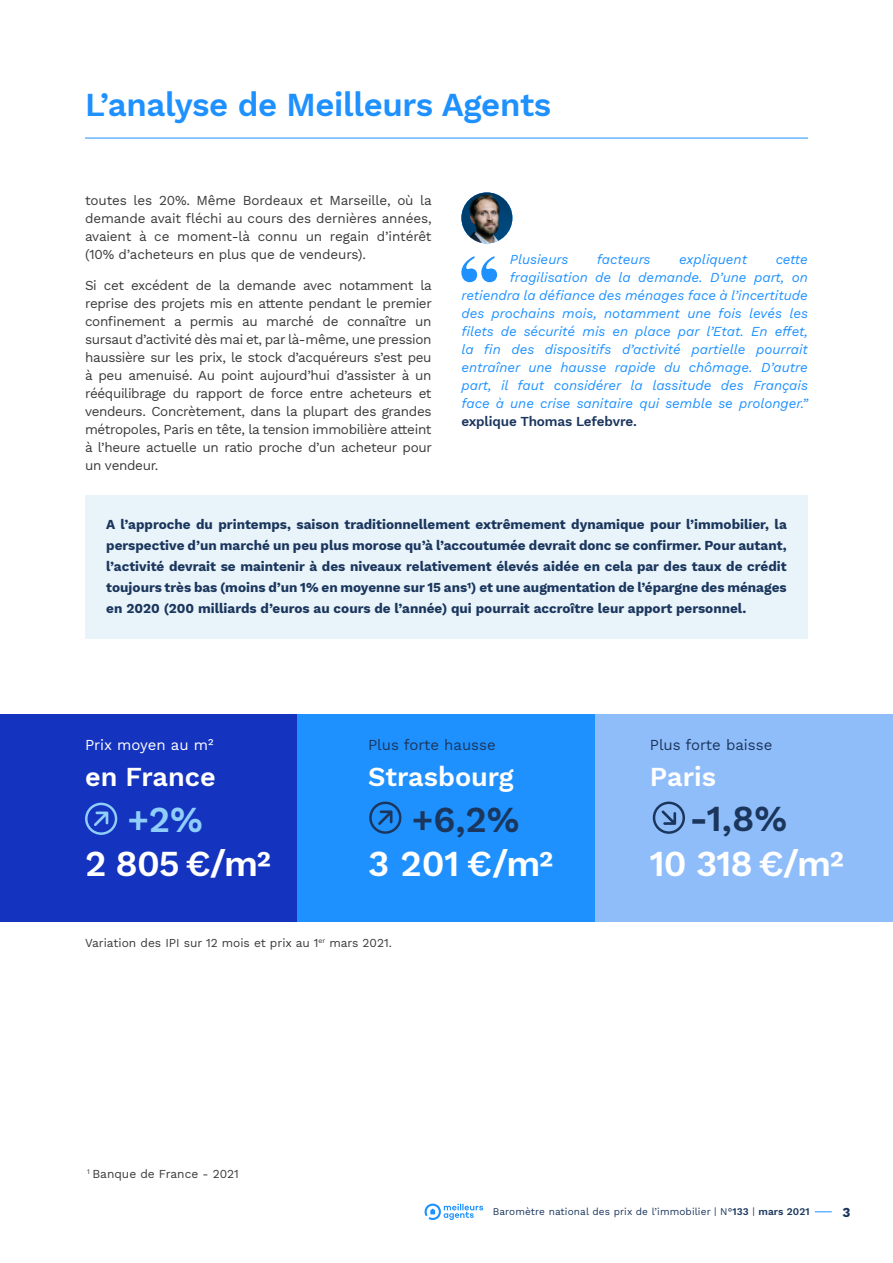
<style>
.page{position:relative;width:893px;height:1263px;background:#fff}
.page>*{position:absolute;margin:0;border:0;box-sizing:border-box;transform-origin:0 0}
.t1{font:600 36px "Work Sans";letter-spacing:-.025em;color:#fff}
.t2{font:600 36px "Work Sans";color:#1b365d}
.t3{font:600 36px "Work Sans";color:#8fcef9}
.t4{font:600 33px "Work Sans";letter-spacing:-.01em;color:#1e91ff}
.t5{font:600 27px "Work Sans";color:#fff}
.t6{font:15px "Work Sans";color:#1b365d}
.t7{font:15px "Work Sans";color:#fff}
.t8{font:13.5px/18px "Work Sans";letter-spacing:-.025em;color:#3a3a3a;text-align:justify}
.t9{font:700 13.5px/21px "Work Sans";color:#1b365d;text-align:justify}
.t10{font:italic 13.5px/18px "Work Sans";color:#1e91ff;text-align:right}
.t11{font:600 13.5px "Work Sans";letter-spacing:-.01em;color:#1b365d}
.t12{font:12px "Work Sans";color:#3a3a3a}
.t13{font:10.05px "Work Sans";letter-spacing:.01em;color:#1b365d}
.s1{font-weight:600}
</style>
<div class="page">
<div style="left:0;top:714px;width:298px;height:208px;background:#1433bf"></div>
<div style="left:298px;top:714px;width:297px;height:208px;background:#1f91ff"></div>
<div style="left:595px;top:714px;width:298px;height:208px;background:#8fbdfa"></div>
<div style="left:85px;top:496px;width:723px;height:143px;background:#e8f4fa"></div>
<svg style="left:424px;top:1203px;width:59px;height:17px"></svg>
<svg style="left:815px;top:1211px;width:17px;height:1px"></svg>
<hr style="left:85px;top:138px;width:723px;height:1px;background:#1e91ff">
<svg style="left:461px;top:256px;width:36px;height:26px"></svg>
<svg style="left:369px;top:801px;width:32px;height:33px"></svg>
<svg style="left:85px;top:803px;width:32px;height:32px"></svg>
<svg style="left:653px;top:801px;width:32px;height:33px"></svg>
<img style="left:461px;top:192px;width:51px;height:51px;border-radius:26px">
<h2 class="t4" style="left:85px;top:79px;width:468px">L’analyse de Meilleurs Agents</h2>
<p class="t8" style="left:85px;top:191px;width:348px">toutes les 20%. Même Bordeaux et Marseille, où la demande avait fléchi au cours des dernières années, avaient à ce moment-là connu un regain d’intérêt (10% d’acheteurs en plus que de vendeurs).</p>
<p class="t8" style="left:85px;top:276px;width:348px">Si cet excédent de la demande avec notamment la reprise des projets mis en attente pendant le premier confinement a permis au marché de connaître un sursaut d’activité dès mai et, par là-même, une pression haussière sur les prix, le stock d’acquéreurs s’est peu à peu amenuisé. Au point aujourd’hui d’assister à un rééquilibrage du rapport de force entre acheteurs et vendeurs. Concrètement, dans la plupart des grandes métropoles, Paris en tête, la tension immobilière atteint à l’heure actuelle un ratio proche d’un acheteur pour un vendeur.</p>
<p class="t10" style="left:510px;top:250px;width:60px">Plusieurs</p>
<p class="t10" style="left:597px;top:250px;width:55px">facteurs</p>
<p class="t10" style="left:679px;top:250px;width:69px">expliquent</p>
<p class="t10" style="left:461px;top:250px;width:348px">cette<br>fragilisation de la demande. D’une part, on retiendra la défiance des ménages face à l’incertitude des prochains mois, notamment une fois levés les filets de sécurité mis en place par l’Etat. En effet, la fin des dispositifs d’activité partielle pourrait entraîner une hausse rapide du chômage. D’autre part, il faut considérer la lassitude des Français face à une crise sanitaire qui semble se prolonger.”</p>
<p class="t11" style="left:461px;top:412px;width:177px">explique Thomas Lefebvre.</p>
<p class="t9" style="left:106px;top:514px;width:682px">A l’approche du printemps, saison traditionnellement extrêmement dynamique pour l’immobilier, la perspective d’un marché un peu plus morose qu’à l’accoutumée devrait donc se confirmer. Pour autant, l’activité devrait se maintenir à des niveaux relativement élevés aidée en cela par des taux de crédit toujours très bas (moins d’un 1% en moyenne sur 15 ans1) et une augmentation de l’épargne des ménages en 2020 (200 milliards d’euros au cours de l’année) qui pourrait accroître leur apport personnel.</p>
<p class="t6" style="left:368px;top:733px;width:129px">Plus forte hausse</p>
<h3 class="t5" style="left:368px;top:756px;width:147px">Strasbourg</h3>
<h1 class="t2" style="left:412px;top:792px;width:109px">+6,2%</h1>
<h1 class="t1" style="left:368px;top:836px;width:187px">3 201 €/m2</h1>
<p class="t6" style="left:650px;top:733px;width:124px">Plus forte baisse</p>
<h3 class="t5" style="left:650px;top:756px;width:68px">Paris</h3>
<p class="t7" style="left:85px;top:733px;width:130px">Prix moyen au m²</p>
<h3 class="t5" style="left:85px;top:756px;width:132px">en France</h3>
<h1 class="t3" style="left:128px;top:792px;width:77px">+2%</h1>
<h1 class="t1" style="left:85px;top:836px;width:187px">2 805 €/m2</h1>
<h1 class="t1" style="left:650px;top:836px;width:196px">10 318 €/m2</h1>
<h1 class="t2" style="left:690px;top:791px;width:99px">-1,8%</h1>
<p class="t12" style="left:85px;top:934px;width:308px">Variation des IPI sur 12 mois et prix au 1<sup>er</sup> mars 2021.</p>
<p class="t12" style="left:87px;top:1165px;width:153px"><sup>1</sup> Banque de France - 2021</p>
<p class="t13" style="left:493px;top:1204px;width:318px">Baromètre national des prix de l’immobilier | N°<span class="s1">133</span> | <span class="s1">mars 2021</span></p>
<p class="t9" style="left:842px;top:1201px;width:10px">3</p>
</div>
